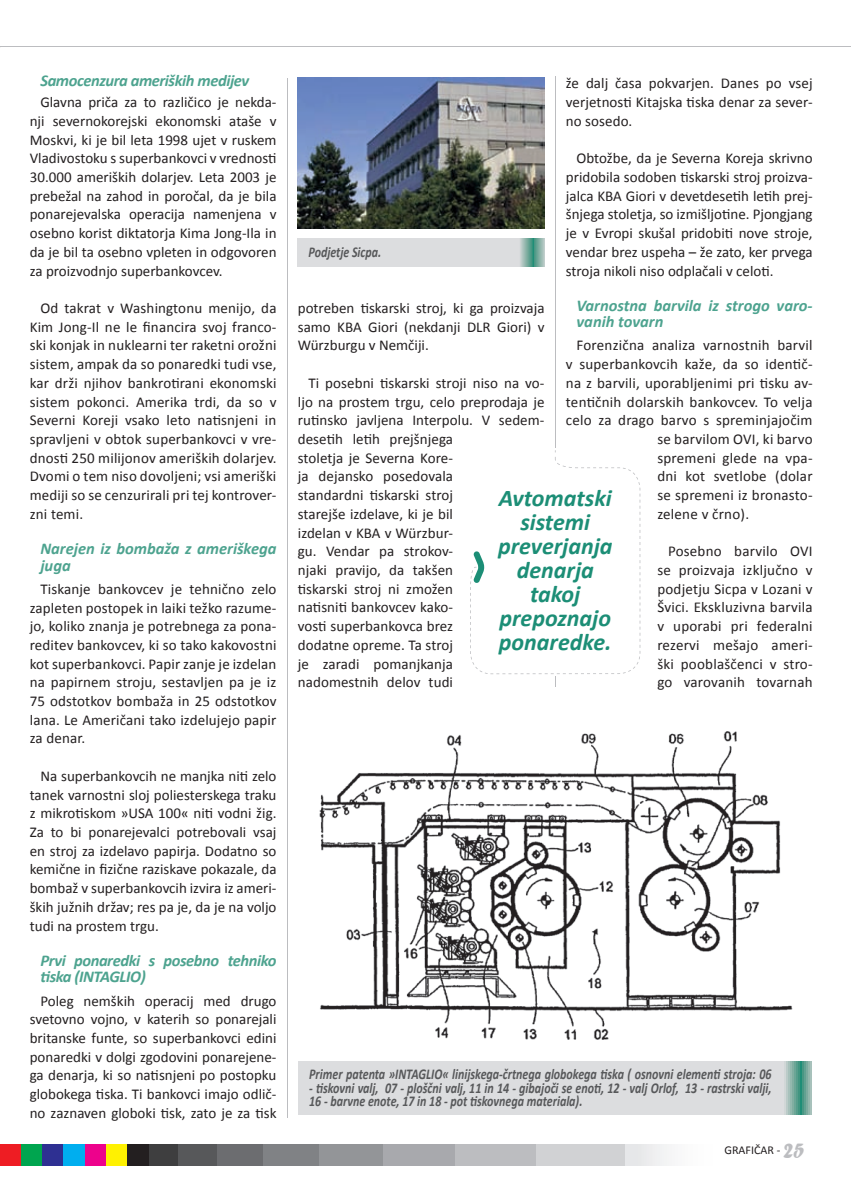
<style>
.page{position:relative;width:851px;height:1191px;background:#fff}
.page>*{position:absolute;margin:0;border:0;box-sizing:border-box;transform-origin:0 0}
.t1{font:italic 700 24px/24px "Calibri";color:#1c8e76;text-align:center}
.t2{font:italic 700 16.5px/16.5px "Calibri";color:#4da38f}
.t3{font:italic 700 16.5px/16.5px "Calibri";letter-spacing:-.025em;color:#4da38f}
.t4{font:15px/18.8px "Calibri";letter-spacing:.005em;color:#231f20;text-align:justify}
.t5{font:italic 700 15px/13.5px "Calibri";color:#57585a;scale:.8 1}
.t6{font:12px "Calibri";color:#231f20}
.s1{font-family:"Forte";font-size:22.5px;color:#bcbdc0}
</style>
<div class="page">
<div style="left:0;top:1144px;width:21px;height:21px;background:#ee1d23"></div>
<div style="left:21px;top:1144px;width:22px;height:21px;background:#00a54f"></div>
<div style="left:43px;top:1144px;width:21px;height:21px;background:#2e3092"></div>
<div style="left:64px;top:1144px;width:21px;height:21px;background:#00aeef"></div>
<div style="left:85px;top:1144px;width:21px;height:21px;background:#ed028c"></div>
<div style="left:106px;top:1144px;width:22px;height:21px;background:#fff101"></div>
<div style="left:128px;top:1144px;width:21px;height:21px;background:#231f20"></div>
<div style="left:149px;top:1144px;width:30px;height:21px;background:#3e3e3f"></div>
<div style="left:179px;top:1144px;width:38px;height:21px;background:#57585a"></div>
<div style="left:217px;top:1144px;width:47px;height:21px;background:#6c6d70"></div>
<div style="left:264px;top:1144px;width:55px;height:21px;background:#808285"></div>
<div style="left:319px;top:1144px;width:64px;height:21px;background:#939598"></div>
<div style="left:383px;top:1144px;width:72px;height:21px;background:#a8a9ad"></div>
<div style="left:455px;top:1144px;width:81px;height:21px;background:#bcbdc0"></div>
<div style="left:536px;top:1144px;width:89px;height:21px;background:#d1d2d4"></div>
<hr style="left:0;top:46px;width:850px;height:1px;background:#bcbdc0">
<hr style="left:286px;top:79px;width:1px;height:1038px;background:#bcbdc0">
<hr style="left:555px;top:77px;width:1px;height:610px;background:#bcbdc0">
<div style="left:298px;top:1061px;width:513px;height:53px;background:#dcdddf"></div>
<img style="left:319px;top:731px;width:474px;height:309px">
<svg style="left:298px;top:238px;width:246px;height:28px;background:#d2d8d9"></svg>
<img style="left:298px;top:77px;width:246px;height:152px">
<svg style="left:470px;top:450px;width:170px;height:224px"></svg>
<p class="t3" style="left:40px;top:72px;width:210px">Samocenzura ameriških medijev</p>
<p class="t4" style="left:30px;top:92px;width:248px;text-indent:11px">Glavna priča za to različico je nekda&shy;nji severnokorejski ekonomski ataše v Moskvi, ki je bil leta 1998 ujet v ruskem Vladivostoku s superbankovci v vrednosti 30.000 ameriških dolarjev. Leta 2003 je prebežal na zahod in poročal, da je bila ponarejevalska operacija namenjena v osebno korist diktatorja Kima Jong-Ila in da je bil ta osebno vpleten in odgovoren za proizvodnjo superbankovcev.</p>
<p class="t4" style="left:30px;top:298px;width:248px;text-indent:11px">Od takrat v Washingtonu menijo, da Kim Jong-Il ne le financira svoj franco&shy;ski konjak in nuklearni ter raketni orožni sistem, ampak da so ponaredki tudi vse, kar drži njihov bankrotirani ekonomski sistem pokonci. Amerika trdi, da so v Severni Koreji vsako leto natisnjeni in spravljeni v obtok superbankovci v vre&shy;dnosti 250 milijonov ameriških dolarjev.<br>Dvomi o tem niso dovoljeni; vsi ameriški mediji so se cenzurirali pri tej kontrover&shy;zni temi.</p>
<p class="t2" style="left:40px;top:539px;width:237px">Narejen iz bombaža z ameriškega juga</p>
<p class="t4" style="left:30px;top:579px;width:248px;text-indent:11px">Tiskanje bankovcev je tehnično zelo zapleten postopek in laiki težko razume&shy;jo, koliko znanja je potrebnega za pona&shy;reditev bankovcev, ki so tako kakovostni kot superbankovci. Papir zanje je izdelan na papirnem stroju, sestavljen pa je iz 75 odstotkov bombaža in 25 odstotkov lana. Le Američani tako izdelujejo papir za denar.</p>
<p class="t4" style="left:30px;top:766px;width:248px;text-indent:11px">Na superbankovcih ne manjka niti zelo tanek varnostni sloj poliesterskega traku z mikrotiskom »USA 100« niti vodni žig.<br>Za to bi ponarejevalci potrebovali vsaj en stroj za izdelavo papirja. Dodatno so kemične in fizične raziskave pokazale, da bombaž v superbankovcih izvira iz ameri&shy;ških južnih držav; res pa je, da je na voljo tudi na prostem trgu.</p>
<p class="t3" style="left:40px;top:951px;width:237px">Prvi ponaredki s posebno tehniko tiska (INTAGLIO)</p>
<p class="t4" style="left:30px;top:990px;width:248px;text-indent:11px">Poleg nemških operacij med drugo svetovno vojno, v katerih so ponarejali britanske funte, so superbankovci edini ponaredki v dolgi zgodovini ponarejene&shy;ga denarja, ki so natisnjeni po postopku globokega tiska. Ti bankovci imajo odlič&shy;no zaznaven globoki tisk, zato je za tisk</p>
<p class="t4" style="left:565px;top:73px;width:248px">že dalj časa pokvarjen. Danes po vsej verjetnosti Kitajska tiska denar za sever&shy;no sosedo.</p>
<p class="t4" style="left:565px;top:148px;width:248px;text-indent:11px">Obtožbe, da je Severna Koreja skrivno pridobila sodoben tiskarski stroj proizva&shy;jalca KBA Giori v devetdesetih letih prej&shy;šnjega stoletja, so izmišljotine. Pjongjang je v Evropi skušal pridobiti nove stroje, vendar brez uspeha – že zato, ker prvega stroja nikoli niso odplačali v celoti.</p>
<p class="t2" style="left:576px;top:296px;width:237px">Varnostna barvila iz strogo varo&shy;vanih tovarn</p>
<p class="t4" style="left:576px;top:335px;width:237px">Forenzična analiza varnostnih barvil</p>
<p class="t4" style="left:566px;top:354px;width:248px">v superbankovcih kaže, da so identič-</p>
<p class="t4" style="left:566px;top:373px;width:248px">na z barvili, uporabljenimi pri tisku av-</p>
<p class="t4" style="left:566px;top:391px;width:248px">tentičnih dolarskih bankovcev. To velja</p>
<p class="t4" style="left:566px;top:410px;width:248px">celo za drago barvo s spreminjajočim</p>
<p class="t4" style="left:657px;top:429px;width:157px">se barvilom OVI, ki barvo</p>
<p class="t4" style="left:657px;top:448px;width:157px">spremeni glede na vpa-</p>
<p class="t4" style="left:657px;top:466px;width:157px">dni kot svetlobe (dolar</p>
<p class="t4" style="left:657px;top:485px;width:157px">se spremeni iz bronasto-</p>
<p class="t4" style="left:657px;top:504px;width:93px">zelene v črno).</p>
<p class="t4" style="left:657px;top:541px;width:157px;text-indent:11px">Posebno barvilo OVI se proizvaja izključno v podjetju Sicpa v Lozani v Švici. Ekskluzivna barvila v uporabi pri federalni rezervi mešajo ameri&shy;ški pooblaščenci v stro&shy;go varovanih tovarnah</p>
<p class="t5" style="left:308px;top:244px;width:93px">Podjetje Sicpa.</p>
<p class="t4" style="left:298px;top:298px;width:248px">potreben tiskarski stroj, ki ga proizvaja samo KBA Giori (nekdanji DLR Giori) v Würzburgu v Nemčiji.</p>
<p class="t4" style="left:298px;top:373px;width:248px;text-align:left;text-indent:11px">Ti posebni tiskarski stroji niso na vo&shy;ljo na prostem trgu, celo preprodaja je rutinsko javljena Interpolu. V sedem&shy;desetih letih prejšnjega<br>stoletja je Severna Kore-<br>ja dejansko posedovala<br>standardni tiskarski stroj<br>starejše izdelave, ki je bil<br>izdelan v KBA v Würzbur-<br>gu. Vendar pa strokov-<br>njaki pravijo, da takšen<br>tiskarski stroj ni zmožen<br>natisniti bankovcev kako-<br>vosti superbankovca brez<br>dodatne opreme. Ta stroj<br>je zaradi pomanjkanja<br>nadomestnih delov tudi</p>
<h1 class="t1" style="left:498px;top:485px;width:116px">Avtomatski sistemi preverjanja denarja takoj prepoznajo ponaredke.</h1>
<p class="t5" style="left:309px;top:1066px;width:579px">Primer patenta »INTAGLIO« linijskega-črtnega globokega tiska ( osnovni elementi stroja: 06</p>
<p class="t5" style="left:309px;top:1080px;width:579px">- tiskovni valj, 07 - ploščni valj, 11 in 14 - gibajoči se enoti, 12 - valj Orlof, 13 - rastrski valji,<br>16 - barvne enote, 17 in 18 - pot tiskovnega materiala).</p>
<p class="t6" style="left:724px;top:1142px;width:81px">GRAFIČAR - <span class="s1">25</span></p>
</div>
